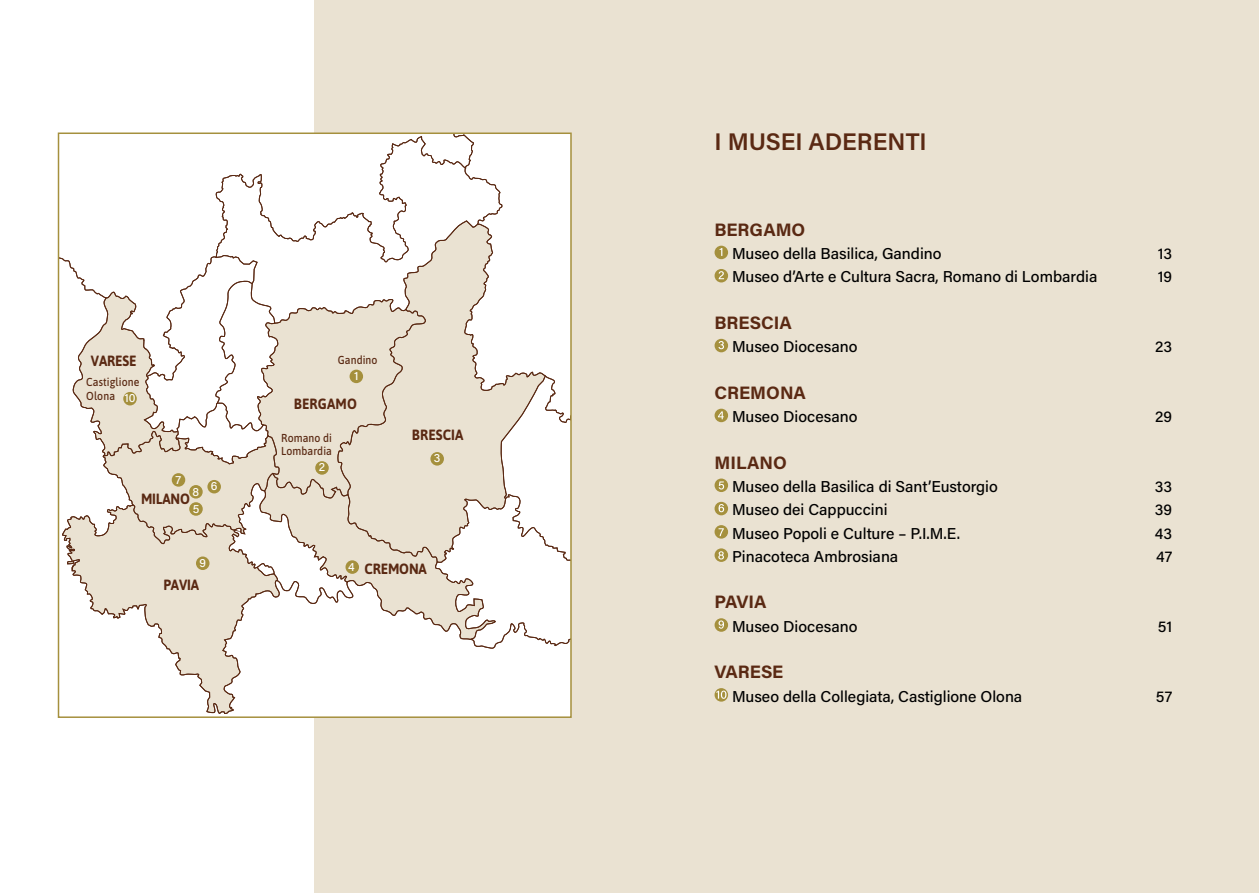
<style>
.page{position:relative;width:1259px;height:893px;background:#fff}
.page>*{position:absolute;margin:0;border:0;box-sizing:border-box;transform-origin:0 0}
.t1{font:600 24px "Acumin Pro";color:#5a2913}
.t2{font:700 18px "Acumin Pro";color:#5a2913}
.t3{font:500 15.75px "Acumin Pro";color:#000}
.t4{font:700 14.85px "Asap";letter-spacing:-.01em;color:#5a2913;scale:.91 1}
.t5{font:700 14.85px "Asap";letter-spacing:.01em;color:#5a2913;scale:.91 1}
.t6{font:500 12px "Acumin Pro";color:#fff}
.t7{font:500 11.55px/13.5px "Asap";letter-spacing:.01em;color:#5a2913;scale:.91 1}
</style>
<div class="page">
<div style="left:315px;top:0;width:944px;height:893px;background:#eae2d2"></div>
<div style="left:315px;top:657px;width:254px;height:58px;background:#fff"></div>
<svg style="left:62px;top:516px;width:179px;height:198px"></svg>
<svg style="left:73px;top:135px;width:496px;height:522px"></svg>
<svg style="left:215px;top:135px;width:288px;height:189px"></svg>
<svg style="left:337px;top:221px;width:209px;height:347px"></svg>
<div style="left:349px;top:370px;width:14px;height:13px;background:#a5903d;border-radius:50%"></div>
<div style="left:315px;top:461px;width:14px;height:14px;background:#a5903d;border-radius:50%"></div>
<div style="left:430px;top:452px;width:14px;height:14px;background:#a5903d;border-radius:50%"></div>
<div style="left:345px;top:560px;width:14px;height:14px;background:#a5903d;border-radius:50%"></div>
<div style="left:196px;top:556px;width:13px;height:14px;background:#a5903d;border-radius:50%"></div>
<div style="left:123px;top:392px;width:14px;height:13px;background:#a5903d;border-radius:50%"></div>
<div style="left:189px;top:502px;width:14px;height:14px;background:#a5903d;border-radius:50%"></div>
<div style="left:207px;top:480px;width:14px;height:13px;background:#a5903d;border-radius:50%"></div>
<div style="left:172px;top:473px;width:13px;height:14px;background:#a5903d;border-radius:50%"></div>
<div style="left:189px;top:485px;width:14px;height:14px;background:#a5903d;border-radius:50%"></div>
<div style="left:58px;top:132px;width:514px;height:586px;border:2px solid #a5903d"></div>
<svg style="left:714px;top:246px;width:14px;height:13px"></svg>
<svg style="left:719px;top:248px;width:3px;height:8px"></svg>
<svg style="left:714px;top:269px;width:14px;height:13px"></svg>
<svg style="left:718px;top:271px;width:6px;height:8px"></svg>
<div style="left:714px;top:339px;width:14px;height:13px;background:#a5903d;border-radius:50%"></div>
<svg style="left:718px;top:341px;width:6px;height:8px"></svg>
<div style="left:714px;top:409px;width:14px;height:13px;background:#a5903d;border-radius:50%"></div>
<svg style="left:718px;top:411px;width:6px;height:8px"></svg>
<svg style="left:714px;top:478px;width:14px;height:14px"></svg>
<svg style="left:718px;top:481px;width:6px;height:8px"></svg>
<div style="left:714px;top:502px;width:14px;height:13px;background:#a5903d;border-radius:50%"></div>
<svg style="left:718px;top:504px;width:6px;height:8px"></svg>
<div style="left:714px;top:525px;width:14px;height:14px;background:#a5903d;border-radius:50%"></div>
<svg style="left:718px;top:528px;width:6px;height:8px"></svg>
<svg style="left:714px;top:548px;width:14px;height:14px"></svg>
<svg style="left:718px;top:551px;width:6px;height:8px"></svg>
<div style="left:714px;top:618px;width:14px;height:14px;background:#a5903d;border-radius:50%"></div>
<svg style="left:718px;top:620px;width:6px;height:9px"></svg>
<svg style="left:714px;top:688px;width:14px;height:14px"></svg>
<svg style="left:716px;top:691px;width:10px;height:8px"></svg>
<p class="t4" style="left:91px;top:350px;width:52px">VARESE</p>
<p class="t7" style="left:86px;top:375px;width:60px">Castiglione<br>Olona</p>
<p class="t6" style="left:124px;top:390px;width:13px">10</p>
<p class="t6" style="left:175px;top:472px;width:7px">7</p>
<p class="t6" style="left:192px;top:483px;width:8px">8</p>
<p class="t4" style="left:141px;top:488px;width:55px">MILANO</p>
<p class="t6" style="left:193px;top:500px;width:8px">5</p>
<p class="t6" style="left:211px;top:478px;width:8px">6</p>
<p class="t6" style="left:199px;top:554px;width:8px">9</p>
<p class="t4" style="left:163px;top:574px;width:41px">PAVIA</p>
<p class="t7" style="left:338px;top:352px;width:45px">Gandino</p>
<p class="t6" style="left:354px;top:367px;width:6px">1</p>
<p class="t5" style="left:294px;top:394px;width:71px">BERGAMO</p>
<p class="t7" style="left:281px;top:430px;width:57px">Romano di<br>Lombardia</p>
<p class="t5" style="left:412px;top:424px;width:58px">BRESCIA</p>
<p class="t6" style="left:434px;top:450px;width:8px">3</p>
<p class="t6" style="left:319px;top:459px;width:8px">2</p>
<p class="t6" style="left:348px;top:559px;width:8px">4</p>
<p class="t4" style="left:364px;top:559px;width:70px">CREMONA</p>
<h1 class="t1" style="left:714px;top:125px;width:214px">I MUSEI ADERENTI</h1>
<p class="t2" style="left:714px;top:217px;width:92px">BERGAMO</p>
<p class="t3" style="left:732px;top:243px;width:211px">Museo della Basilica, Gandino</p>
<p class="t3" style="left:1157px;top:243px;width:16px">13</p>
<p class="t3" style="left:732px;top:266px;width:367px">Museo d’Arte e Cultura Sacra, Romano di Lombardia</p>
<p class="t3" style="left:1157px;top:266px;width:16px">19</p>
<p class="t2" style="left:714px;top:310px;width:79px">BRESCIA</p>
<p class="t3" style="left:732px;top:336px;width:127px">Museo Diocesano</p>
<p class="t3" style="left:1155px;top:336px;width:19px">23</p>
<p class="t2" style="left:714px;top:380px;width:93px">CREMONA</p>
<p class="t3" style="left:732px;top:406px;width:127px">Museo Diocesano</p>
<p class="t3" style="left:1155px;top:406px;width:18px">29</p>
<p class="t2" style="left:714px;top:450px;width:74px">MILANO</p>
<p class="t3" style="left:732px;top:476px;width:267px">Museo della Basilica di Sant’Eustorgio</p>
<p class="t3" style="left:1155px;top:476px;width:19px">33</p>
<p class="t3" style="left:732px;top:499px;width:157px">Museo dei Cappuccini</p>
<p class="t3" style="left:1155px;top:499px;width:19px">39</p>
<p class="t3" style="left:732px;top:522px;width:229px">Museo Popoli e Culture – P.I.M.E.</p>
<p class="t3" style="left:1154px;top:522px;width:19px">43</p>
<p class="t3" style="left:732px;top:545px;width:168px">Pinacoteca Ambrosiana</p>
<p class="t3" style="left:1156px;top:545px;width:18px">47</p>
<p class="t2" style="left:714px;top:589px;width:53px">PAVIA</p>
<p class="t3" style="left:732px;top:615px;width:127px">Museo Diocesano</p>
<p class="t3" style="left:1157px;top:615px;width:16px">51</p>
<p class="t2" style="left:714px;top:659px;width:70px">VARESE</p>
<p class="t3" style="left:732px;top:685px;width:292px">Museo della Collegiata, Castiglione Olona</p>
<p class="t3" style="left:1155px;top:685px;width:18px">57</p>
</div>
